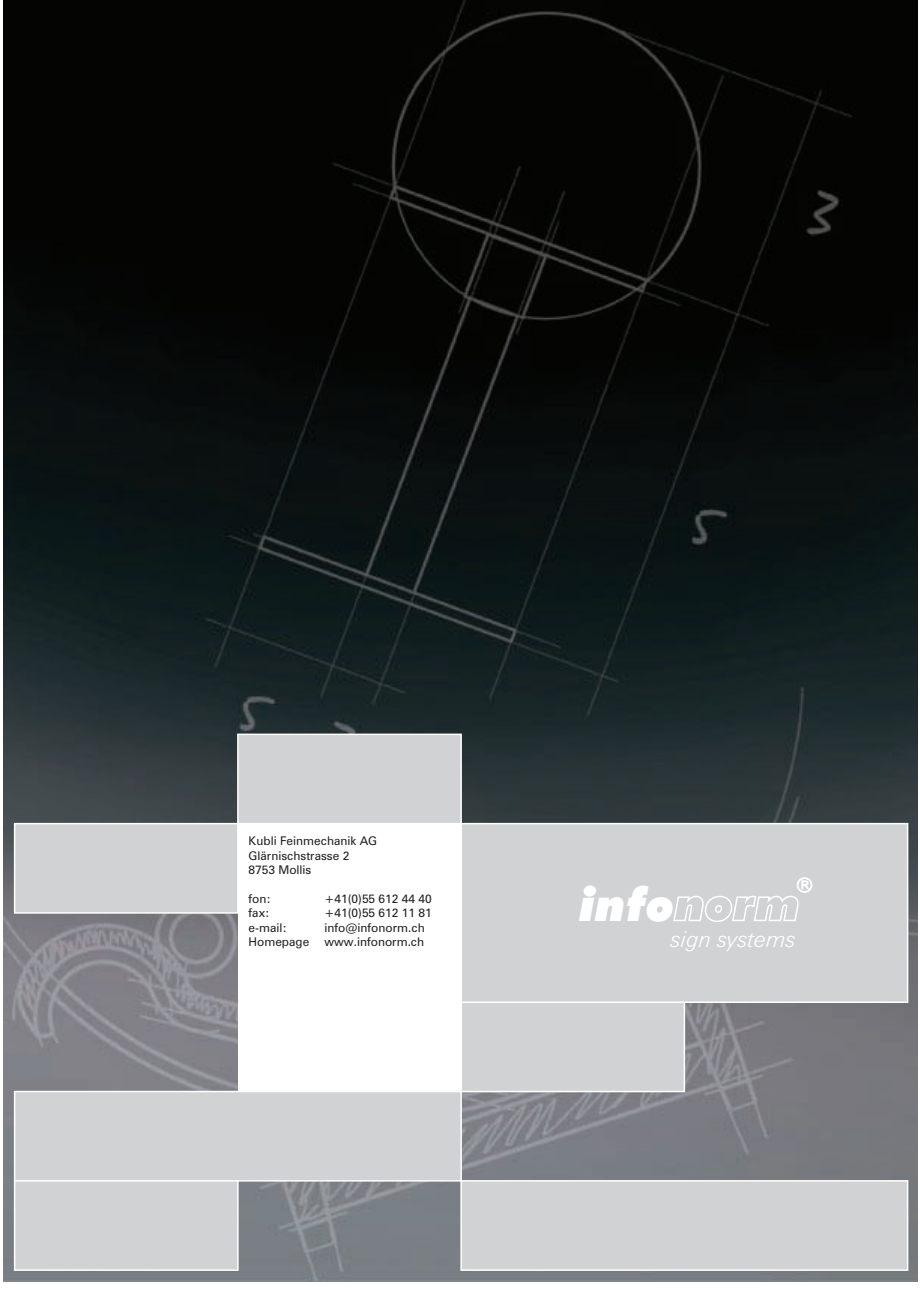
<style>
.page{position:relative;width:920px;height:1290px;background:#fff}
.page>*{position:absolute;margin:0;border:0;box-sizing:border-box;transform-origin:0 0}
.t1{font:italic 900 46.05px "Futura BT";color:#fff}
.t2{font:italic 300 22.05px "Zurich BT";color:#fff}
.t3{font:12px/14.4px "Zurich BT";color:#231f20}
</style>
<div class="page">
<img style="left:4px;top:0;width:913px;height:1281px">
<div style="left:14px;top:1091px;width:448px;height:90px;background:#d1d2d4;border:2px solid #fff"></div>
<div style="left:460px;top:1180px;width:448px;height:91px;background:#d1d2d4;border:2px solid #fff"></div>
<div style="left:460px;top:1001px;width:225px;height:91px;background:#d1d2d4;border:2px solid #fff"></div>
<div style="left:237px;top:733px;width:225px;height:91px;background:#d1d2d4;border:2px solid #fff"></div>
<div style="left:14px;top:823px;width:225px;height:91px;background:#d1d2d4;border:2px solid #fff"></div>
<div style="left:460px;top:823px;width:448px;height:180px;background:#d1d2d4;border:2px solid #fff"></div>
<div style="left:14px;top:1180px;width:225px;height:91px;background:#d1d2d4;border:2px solid #fff"></div>
<svg style="left:797px;top:877px;width:15px;height:15px"></svg>
<div style="left:238px;top:824px;width:223px;height:267px;background:#fff"></div>
<p class="t3" style="left:249px;top:835px;width:130px">Kubli Feinmechanik AG<br>Glärnischstrasse 2<br>8753 Mollis</p>
<p class="t3" style="left:249px;top:892px;width:24px">fon:</p>
<p class="t3" style="left:325px;top:892px;width:109px">+41(0)55 612 44 40</p>
<p class="t3" style="left:249px;top:907px;width:23px">fax:</p>
<p class="t3" style="left:325px;top:907px;width:109px">+41(0)55 612 11 81</p>
<p class="t3" style="left:249px;top:921px;width:62px">e-mail:<br>Homepage</p>
<p class="t3" style="left:325px;top:921px;width:102px">info@infonorm.ch</p>
<p class="t3" style="left:325px;top:936px;width:101px">www.infonorm.ch</p>
<h1 class="t1" style="left:579px;top:886px;width:222px">infonorm</h1>
<h2 class="t2" style="left:671px;top:931px;width:126px">sign systems</h2>
</div>
